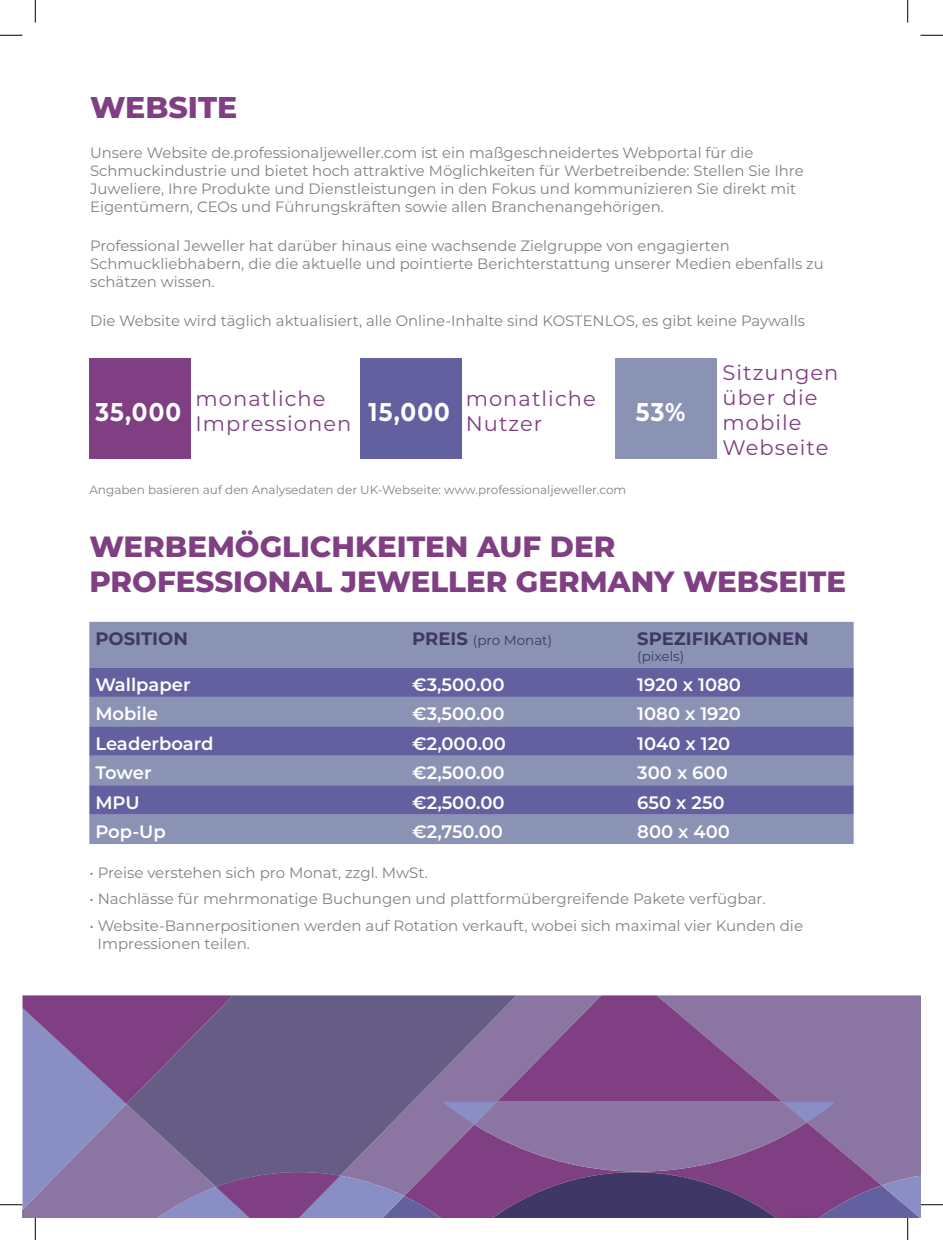
<style>
.page{position:relative;width:943px;height:1240px;background:#fff}
.page>*{position:absolute;margin:0;border:0;box-sizing:border-box;transform-origin:0 0}
.t1{font:800 30px "Montserrat";color:#7f3f82}
.t2{font:800 29.25px/35.1px "Montserrat";color:#7f3f82}
.t3{font:700 25.65px "Montserrat";letter-spacing:.05em;color:#fff;scale:.9 1}
.t4{font:21px/25.2px "Montserrat";letter-spacing:.05em;color:#7f3f82}
.t5{font:600 18px "Montserrat";color:#fff}
.t6{font:700 18px "Montserrat";color:#3f3765}
.t7{font:15px/18px "Montserrat";color:#808285}
.t8{font:13.5px "Montserrat";color:#3f3765}
.t9{font:12px "Montserrat";color:#808285}
.s1{font-weight:700;font-size:18px}
</style>
<div class="page">
<div style="left:89px;top:358px;width:101px;height:101px;background:#7f3f82"></div>
<div style="left:360px;top:358px;width:101px;height:101px;background:#63609f"></div>
<div style="left:615px;top:358px;width:101px;height:101px;background:#8a93b4"></div>
<div style="left:89px;top:622px;width:764px;height:222px;background:#8a93b4"></div>
<svg style="left:89px;top:667px;width:764px;height:147px;fill:#63609f"></svg>
<svg style="left:0;top:35px;width:22px;height:1px"></svg>
<svg style="left:920px;top:35px;width:22px;height:1px"></svg>
<svg style="left:35px;top:0;width:1px;height:22px"></svg>
<svg style="left:907px;top:0;width:1px;height:22px"></svg>
<svg style="left:0;top:995px;width:942px;height:245px"></svg>
<h1 class="t1" style="left:90px;top:86px;width:149px">WEBSITE</h1>
<p class="t7" style="left:90px;top:143px;width:715px">Unsere Website de.professionaljeweller.com ist ein maßgeschneidertes Webportal für die Schmuckindustrie und bietet hoch attraktive Möglichkeiten für Werbetreibende: Stellen Sie Ihre Juweliere, Ihre Produkte und Dienstleistungen in den Fokus und kommunizieren Sie direkt mit Eigentümern, CEOs und Führungskräften sowie allen Branchenangehörigen.</p>
<p class="t7" style="left:90px;top:236px;width:735px">Professional Jeweller hat darüber hinaus eine wachsende Zielgruppe von engagierten<br>Schmuckliebhabern, die die aktuelle und pointierte Berichterstattung unserer Medien ebenfalls zu schätzen wissen.</p>
<p class="t7" style="left:90px;top:311px;width:716px">Die Website wird täglich aktualisiert, alle Online-Inhalte sind KOSTENLOS, es gibt keine Paywalls</p>
<h3 class="t4" style="left:195px;top:385px;width:157px">monatliche<br>Impressionen</h3>
<h3 class="t4" style="left:465px;top:385px;width:131px">monatliche<br>Nutzer</h3>
<h3 class="t3" style="left:95px;top:393px;width:97px">35,000</h3>
<h3 class="t3" style="left:635px;top:393px;width:57px">53%</h3>
<h3 class="t3" style="left:368px;top:393px;width:92px">15,000</h3>
<p class="t9" style="left:89px;top:482px;width:538px">Angaben basieren auf den Analysedaten der UK-Webseite: www.professionaljeweller.com</p>
<h3 class="t4" style="left:722px;top:359px;width:117px">Sitzungen über die mobile<br>Webseite</h3>
<h2 class="t2" style="left:89px;top:527px;width:758px">WERBEMÖGLICHKEITEN AUF DER<br>PROFESSIONAL JEWELLER GERMANY WEBSEITE</h2>
<p class="t6" style="left:95px;top:626px;width:94px">POSITION</p>
<p class="t8" style="left:412px;top:631px;width:142px"><span class="s1">PREIS</span> (pro Monat)</p>
<p class="t6" style="left:637px;top:626px;width:173px">SPEZIFIKATIONEN</p>
<p class="t8" style="left:637px;top:647px;width:49px">(pixels)</p>
<p class="t5" style="left:95px;top:672px;width:97px">Wallpaper</p>
<p class="t5" style="left:412px;top:672px;width:94px">€3,500.00</p>
<p class="t5" style="left:637px;top:672px;width:105px">1920 x 1080</p>
<p class="t5" style="left:95px;top:701px;width:64px">Mobile</p>
<p class="t5" style="left:412px;top:701px;width:94px">€3,500.00</p>
<p class="t5" style="left:637px;top:701px;width:105px">1080 x 1920</p>
<p class="t5" style="left:95px;top:731px;width:120px">Leaderboard</p>
<p class="t5" style="left:412px;top:731px;width:95px">€2,000.00</p>
<p class="t5" style="left:637px;top:731px;width:94px">1040 x 120</p>
<p class="t5" style="left:95px;top:760px;width:58px">Tower</p>
<p class="t5" style="left:412px;top:760px;width:94px">€2,500.00</p>
<p class="t5" style="left:637px;top:760px;width:92px">300 x 600</p>
<p class="t5" style="left:95px;top:789px;width:46px">MPU</p>
<p class="t5" style="left:412px;top:789px;width:94px">€2,500.00</p>
<p class="t5" style="left:637px;top:789px;width:89px">650 x 250</p>
<p class="t5" style="left:95px;top:819px;width:72px">Pop-Up</p>
<p class="t5" style="left:412px;top:819px;width:92px">€2,750.00</p>
<p class="t5" style="left:637px;top:819px;width:94px">800 x 400</p>
<p class="t7" style="left:89px;top:863px;width:340px">• Preise verstehen sich pro Monat, zzgl. MwSt.</p>
<p class="t7" style="left:89px;top:889px;width:677px">• Nachlässe für mehrmonatige Buchungen und plattformübergreifende Pakete verfügbar.</p>
<p class="t7" style="left:98px;top:916px;width:706px;text-indent:-8px">• Website-Bannerpositionen werden auf Rotation verkauft, wobei sich maximal vier Kunden die<br>Impressionen teilen.</p>
</div>
